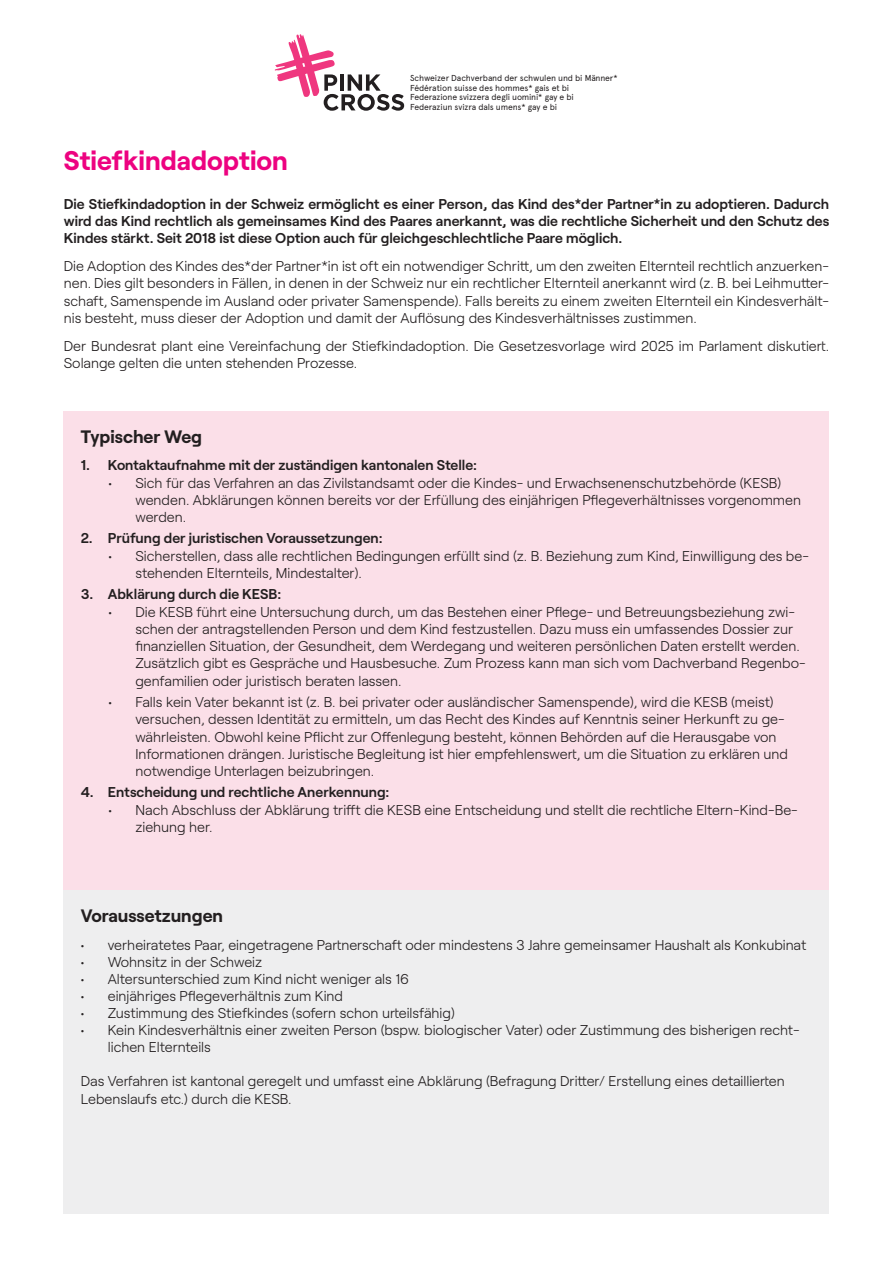
<style>
.page{position:relative;width:893px;height:1263px;background:#fff}
.page>*{position:absolute;margin:0;border:0;box-sizing:border-box;transform-origin:0 0}
.Titel{font:700 27px "Roobert";color:#ed0280}
.Untertitel{font:700 18px "Roobert";color:#231f20}
.t1{font:300 14.25px/17.2px "Roobert";color:#231f20}
.t2{font:600 14.25px/17.2px "Roobert";color:#231f20;text-align:justify}
.t3{font:8.7px/10.1px "Apercu";letter-spacing:-.02em;color:#231f20}
</style>
<div class="page">
<svg style="left:274px;top:34px;width:130px;height:77px"></svg>
<div style="left:64px;top:411px;width:765px;height:803px;background:#fbdfe8"></div>
<div style="left:64px;top:890px;width:765px;height:324px;background:#eeeeef"></div>
<p class="t3" style="left:410px;top:72px;width:209px">Schweizer Dachverband der schwulen und bi Männer* Fédération suisse des hommes* gais et bi Federazione svizzera degli uomini* gay e bi Federaziun svizra dals umens* gay e bi</p>
<p class="Titel" style="left:64px;top:140px;width:226px">Stiefkindadoption</p>
<p class="t2" style="left:64px;top:194px;width:767px">Die Stiefkindadoption in der Schweiz ermöglicht es einer Person, das Kind des*der Partner*in zu adoptieren. Dadurch wird das Kind rechtlich als gemeinsames Kind des Paares anerkannt, was die rechtliche Sicherheit und den Schutz des Kindes stärkt. Seit 2018 ist diese Option auch für gleichgeschlechtliche Paare möglich.</p>
<p class="t1" style="left:64px;top:257px;width:767px;text-align:justify">Die Adoption des Kindes des*der Partner*in ist oft ein notwendiger Schritt, um den zweiten Elternteil rechtlich anzuerken&shy;nen. Dies gilt besonders in Fällen, in denen in der Schweiz nur ein rechtlicher Elternteil anerkannt wird (z. B. bei Leihmutter&shy;schaft, Samenspende im Ausland oder privater Samenspende). Falls bereits zu einem zweiten Elternteil ein Kindesverhält&shy;nis besteht, muss dieser der Adoption und damit der Auflösung des Kindesverhältnisses zustimmen.</p>
<p class="t1" style="left:64px;top:336px;width:767px">Der Bundesrat plant eine Vereinfachung der Stiefkindadoption. Die Gesetzesvorlage wird 2025 im Parlament diskutiert.<br>Solange gelten die unten stehenden Prozesse.</p>
<p class="Untertitel" style="left:81px;top:422px;width:123px">Typischer Weg</p>
<p class="t2" style="left:81px;top:455px;width:398px">1. Kontaktaufnahme mit der zuständigen kantonalen Stelle:</p>
<p class="t1" style="left:135px;top:473px;width:667px;text-indent:-27px">• Sich für das Verfahren an das Zivilstandsamt oder die Kindes- und Erwachsenenschutzbehörde (KESB) wenden. Abklärungen können bereits vor der Erfüllung des einjährigen Pflegeverhältnisses vorgenommen werden.</p>
<p class="t2" style="left:81px;top:528px;width:303px">2. Prüfung der juristischen Voraussetzungen:</p>
<p class="t1" style="left:135px;top:546px;width:675px;text-indent:-27px">• Sicherstellen, dass alle rechtlichen Bedingungen erfüllt sind (z. B. Beziehung zum Kind, Einwilligung des be&shy;stehenden Elternteils, Mindestalter).</p>
<p class="t2" style="left:81px;top:584px;width:202px">3. Abklärung durch die KESB:</p>
<p class="t1" style="left:135px;top:602px;width:672px;text-indent:-27px">• Die KESB führt eine Untersuchung durch, um das Bestehen einer Pflege- und Betreuungsbeziehung zwi&shy;schen der antragstellenden Person und dem Kind festzustellen. Dazu muss ein umfassendes Dossier zur finanziellen Situation, der Gesundheit, dem Werdegang und weiteren persönlichen Daten erstellt werden.<br>Zusätzlich gibt es Gespräche und Hausbesuche. Zum Prozess kann man sich vom Dachverband Regenbo&shy;genfamilien oder juristisch beraten lassen.</p>
<p class="t1" style="left:135px;top:692px;width:654px;text-indent:-27px">• Falls kein Vater bekannt ist (z. B. bei privater oder ausländischer Samenspende), wird die KESB (meist) versuchen, dessen Identität zu ermitteln, um das Recht des Kindes auf Kenntnis seiner Herkunft zu ge&shy;währleisten. Obwohl keine Pflicht zur Offenlegung besteht, können Behörden auf die Herausgabe von Informationen drängen. Juristische Begleitung ist hier empfehlenswert, um die Situation zu erklären und notwendige Unterlagen beizubringen.</p>
<p class="t2" style="left:81px;top:782px;width:310px">4. Entscheidung und rechtliche Anerkennung:</p>
<p class="t1" style="left:135px;top:800px;width:664px;text-indent:-27px">• Nach Abschluss der Abklärung trifft die KESB eine Entscheidung und stellt die rechtliche Eltern-Kind-Be&shy;ziehung her.</p>
<p class="Untertitel" style="left:81px;top:902px;width:144px">Voraussetzungen</p>
<p class="t1" style="left:81px;top:935px;width:727px">• verheiratetes Paar, eingetragene Partnerschaft oder mindestens 3 Jahre gemeinsamer Haushalt als Konkubinat</p>
<p class="t1" style="left:81px;top:952px;width:183px">• Wohnsitz in der Schweiz</p>
<p class="t1" style="left:81px;top:969px;width:330px">• Altersunterschied zum Kind nicht weniger als 16</p>
<p class="t1" style="left:81px;top:986px;width:264px">• einjähriges Pflegeverhältnis zum Kind</p>
<p class="t1" style="left:81px;top:1003px;width:376px">• Zustimmung des Stiefkindes (sofern schon urteilsfähig)</p>
<p class="t1" style="left:108px;top:1020px;width:693px;text-indent:-27px">• Kein Kindesverhältnis einer zweiten Person (bspw. biologischer Vater) oder Zustimmung des bisherigen recht&shy;lichen Elternteils</p>
<p class="t1" style="left:81px;top:1072px;width:706px">Das Verfahren ist kantonal geregelt und umfasst eine Abklärung (Befragung Dritter/ Erstellung eines detaillierten<br>Lebenslaufs etc.) durch die KESB.</p>
</div>
